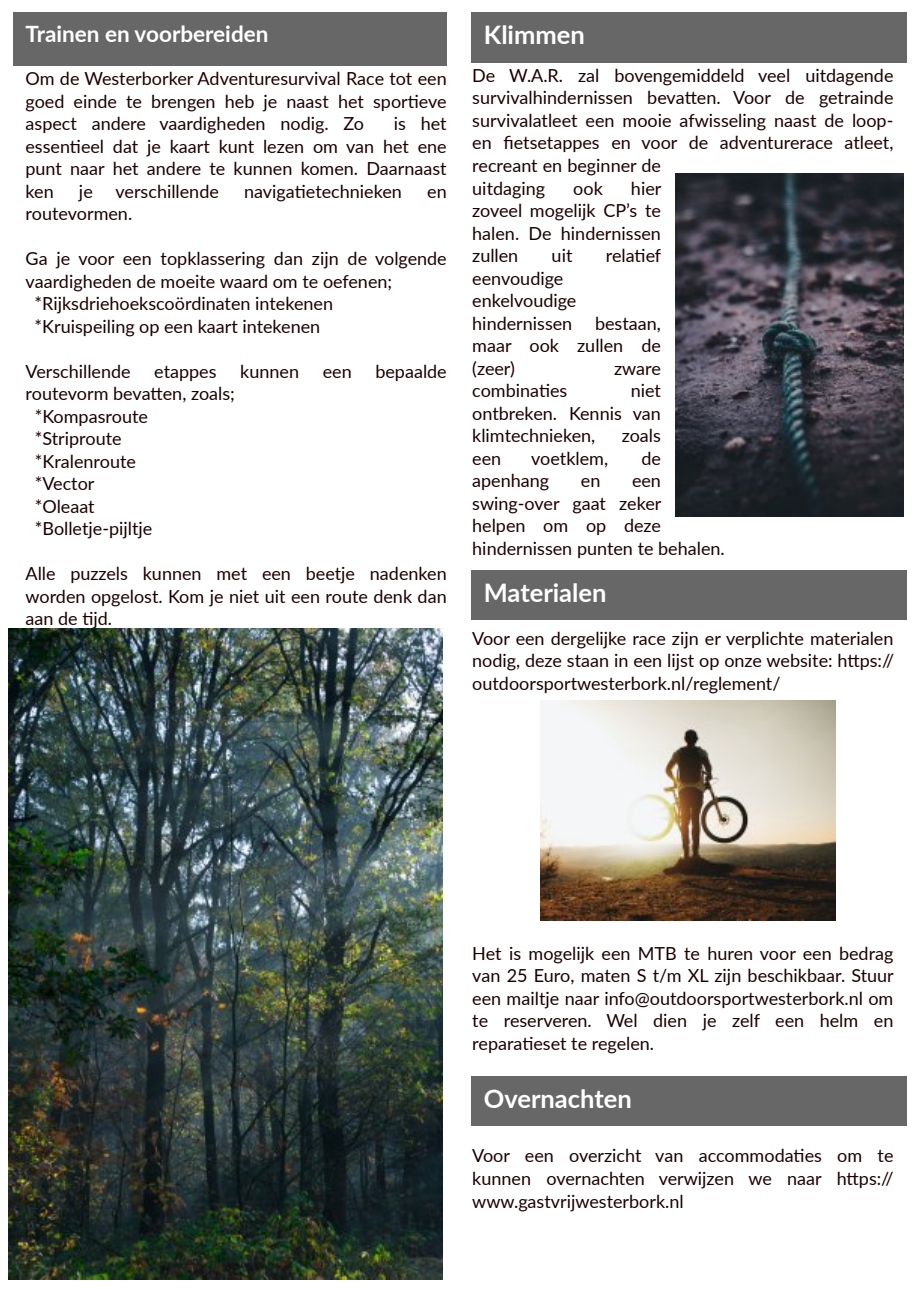
<style>
.page{position:relative;width:919px;height:1289px;background:#fff}
.page>*{position:absolute;margin:0;border:0;box-sizing:border-box;transform-origin:0 0}
.t1{font:700 25.5px "Lato";color:#fff}
.t2{font:700 22.5px "Lato";color:#fff}
.t3{font:18px/22.5px "Lato";color:#1c0000;text-align:justify}
</style>
<div class="page">
<img style="left:675px;top:174px;width:228px;height:342px">
<img style="left:9px;top:628px;width:433px;height:651px">
<div style="left:13px;top:13px;width:433px;height:53px;background:#676767"></div>
<div style="left:471px;top:570px;width:435px;height:49px;background:#676767"></div>
<div style="left:471px;top:13px;width:435px;height:50px;background:#676767"></div>
<div style="left:471px;top:1076px;width:435px;height:49px;background:#676767"></div>
<img style="left:540px;top:700px;width:295px;height:220px">
<p class="t2" style="left:26px;top:20px;width:244px">Trainen en voorbereiden</p>
<p class="t3" style="left:26px;top:67px;width:422px">Om de Westerborker Adventuresurvival Race tot een goed einde te brengen heb je naast het sportieve aspect andere vaardigheden nodig. Zo</p>
<p class="t3" style="left:26px;top:112px;width:422px;text-indent:368px">is het essentieel dat je kaart kunt lezen om van het ene punt naar het andere te kunnen komen. Daarnaast ken</p>
<p class="t3" style="left:79px;top:179px;width:15px">je</p>
<p class="t3" style="left:116px;top:179px;width:105px">verschillende</p>
<p class="t3" style="left:244px;top:179px;width:159px">navigatietechnieken</p>
<p class="t3" style="left:427px;top:179px;width:21px">en</p>
<p class="t3" style="left:26px;top:202px;width:108px">routevormen.</p>
<p class="t3" style="left:26px;top:247px;width:422px">Ga je voor een topklassering dan zijn de volgende</p>
<p class="t3" style="left:26px;top:269px;width:368px">vaardigheden de moeite waard om te oefenen;</p>
<p class="t3" style="left:35px;top:292px;width:300px">*Rijksdriehoekscoördinaten intekenen</p>
<p class="t3" style="left:35px;top:314px;width:287px">*Kruispeiling op een kaart intekenen</p>
<p class="t3" style="left:26px;top:359px;width:107px">Verschillende</p>
<p class="t3" style="left:154px;top:359px;width:64px">etappes</p>
<p class="t3" style="left:240px;top:359px;width:60px">kunnen</p>
<p class="t3" style="left:323px;top:359px;width:30px">een</p>
<p class="t3" style="left:375px;top:359px;width:73px">bepaalde</p>
<p class="t3" style="left:35px;top:382px;width:201px;text-align:left;text-indent:-9px">routevorm bevatten, zoals; *Kompasroute *Striproute<br>*Kralenroute<br>*Vector<br>*Oleaat<br>*Bolletje‐pijltje</p>
<p class="t3" style="left:26px;top:562px;width:422px">Alle puzzels kunnen met een beetje nadenken worden opgelost. Kom je niet uit een route denk dan aan de tijd.</p>
<h1 class="t1" style="left:483px;top:19px;width:102px">Klimmen</h1>
<p class="t3" style="left:472px;top:64px;width:422px;text-align:left">De W.A.R. zal bovengemiddeld veel uitdagende survivalhindernissen bevatten. Voor de getrainde survivalatleet een mooie afwisseling naast de loop‐ en fietsetappes en voor de adventurerace atleet, recreant en beginner de<br>uitdaging</p>
<p class="t3" style="left:472px;top:176px;width:191px;text-indent:159px">hier zoveel mogelijk CP’s te halen. De hindernissen zullen</p>
<p class="t3" style="left:573px;top:176px;width:31px">ook</p>
<p class="t3" style="left:551px;top:244px;width:22px">uit</p>
<p class="t3" style="left:605px;top:244px;width:57px">relatief</p>
<p class="t3" style="left:472px;top:266px;width:106px;text-align:left">eenvoudige enkelvoudige hindernissen</p>
<p class="t3" style="left:472px;top:311px;width:190px;text-indent:123px">bestaan, maar ook zullen de (zeer)</p>
<p class="t3" style="left:614px;top:356px;width:48px">zware</p>
<p class="t3" style="left:472px;top:379px;width:97px">combinaties</p>
<p class="t3" style="left:472px;top:379px;width:190px;text-indent:158px">niet ontbreken. Kennis van klimtechnieken,</p>
<p class="t3" style="left:621px;top:424px;width:41px">zoals</p>
<p class="t3" style="left:472px;top:446px;width:30px">een</p>
<p class="t3" style="left:531px;top:446px;width:78px">voetklem,</p>
<p class="t3" style="left:641px;top:446px;width:21px">de</p>
<p class="t3" style="left:472px;top:469px;width:79px">apenhang</p>
<p class="t3" style="left:581px;top:469px;width:21px">en</p>
<p class="t3" style="left:472px;top:469px;width:254px;text-align:left;text-indent:160px">een swing‐over gaat zeker<br>helpen om op deze hindernissen punten te behalen.</p>
<h1 class="t1" style="left:483px;top:576px;width:124px">Materialen</h1>
<p class="t3" style="left:472px;top:626px;width:423px">Voor een dergelijke race zijn er verplichte materialen nodig, deze staan in een lijst op onze website: https:// outdoorsportwesterbork.nl/reglement/</p>
<p class="t3" style="left:472px;top:941px;width:423px">Het is mogelijk een MTB te huren voor een bedrag van 25 Euro, maten S t/m XL zijn beschikbaar. Stuur een mailtje naar info@outdoorsportwesterbork.nl om te reserveren. Wel dien je zelf een helm en reparatieset te regelen.</p>
<h1 class="t1" style="left:483px;top:1082px;width:149px">Overnachten</h1>
<p class="t3" style="left:472px;top:1144px;width:422px">Voor een overzicht van accommodaties om te kunnen overnachten verwijzen we naar https:// www.gastvrijwesterbork.nl</p>
</div>
